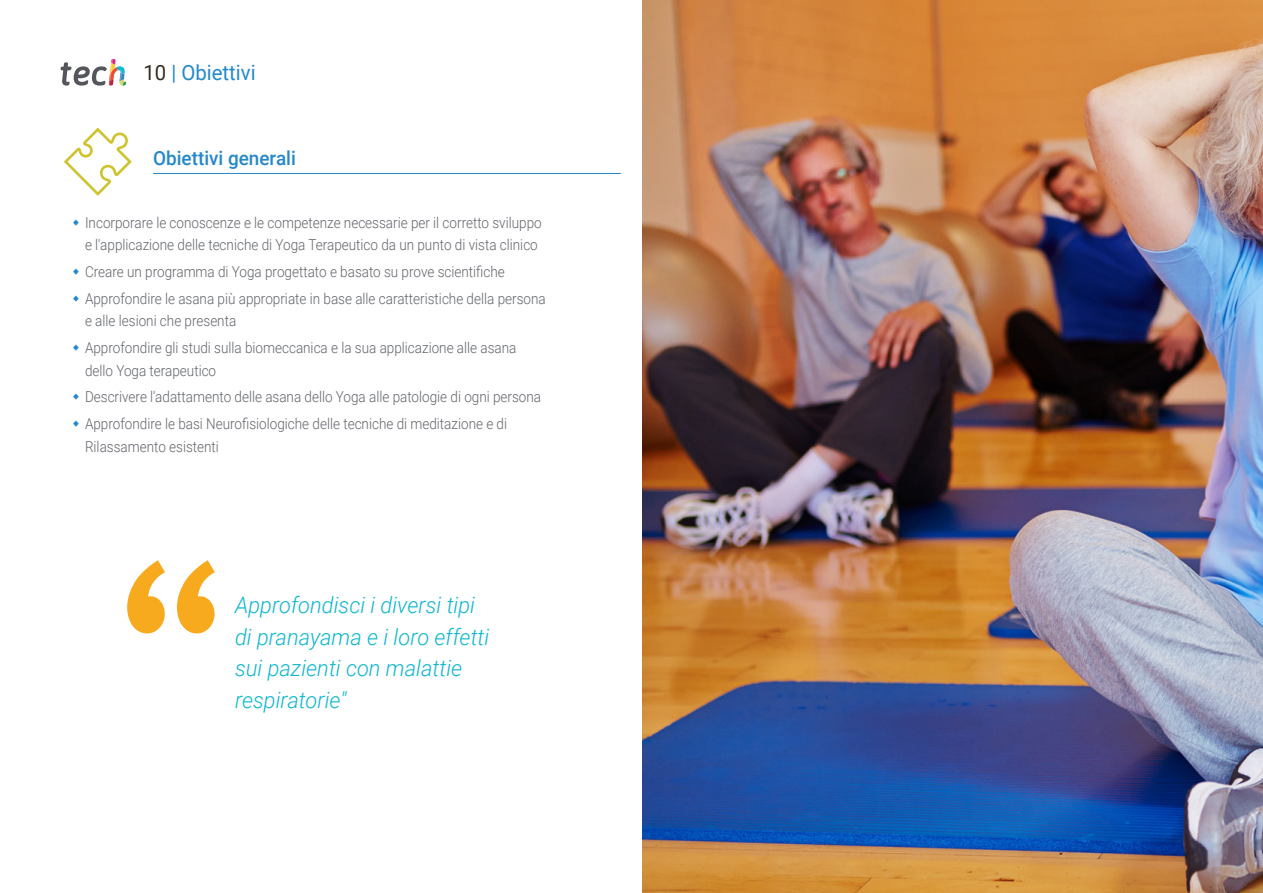
<style>
.page{position:relative;width:1263px;height:893px;background:#fff}
.page>*{position:absolute;margin:0;border:0;box-sizing:border-box;transform-origin:0 0}
.t1{font:italic 300 22.5px/31.5px "Roboto";color:#0fb6cf}
.t2{font:21px "Roboto";color:#2488c9}
.t3{font:500 19.5px "Roboto";color:#2488c9}
.t4{font:300 15px/26.7px "Roboto";color:#61646a;scale:.9 1}
.s1{color:#312e20}
</style>
<div class="page">
<hr style="left:153px;top:173px;width:468px;height:1px;background:#2488c9">
<svg style="left:64px;top:128px;width:68px;height:68px"></svg>
<img style="left:642px;top:0;width:621px;height:893px">
<svg style="left:61px;top:59px;width:65px;height:27px"></svg>
<svg style="left:127px;top:560px;width:88px;height:73px"></svg>
<h2 class="t2" style="left:144px;top:57px;width:114px"><span class="s1">10</span> | Obiettivi</h2>
<h3 class="t3" style="left:153px;top:144px;width:144px">Obiettivi generali</h3>
<p class="t4" style="left:85px;top:211px;width:509px;line-height:22.5px">Incorporare le conoscenze e le competenze necessarie per il corretto sviluppo e l'applicazione delle tecniche di Yoga Terapeutico da un punto di vista clinico</p>
<p class="t4" style="left:85px;top:258px;width:513px">Creare un programma di Yoga progettato e basato su prove scientifiche<br>Approfondire le asana più appropriate in base alle caratteristiche della persona</p>
<p class="t4" style="left:85px;top:307px;width:481px">e alle lesioni che presenta<br>Approfondire gli studi sulla biomeccanica e la sua applicazione alle asana</p>
<p class="t4" style="left:85px;top:356px;width:508px">dello Yoga terapeutico<br>Descrivere l'adattamento delle asana dello Yoga alle patologie di ogni persona<br>Approfondire le basi Neurofisiologiche delle tecniche di meditazione e di</p>
<p class="t4" style="left:85px;top:432px;width:150px">Rilassamento esistenti</p>
<h1 class="t1" style="left:235px;top:589px;width:256px">Approfondisci i diversi tipi di pranayama e i loro effetti sui pazienti con malattie respiratorie"</h1>
</div>
